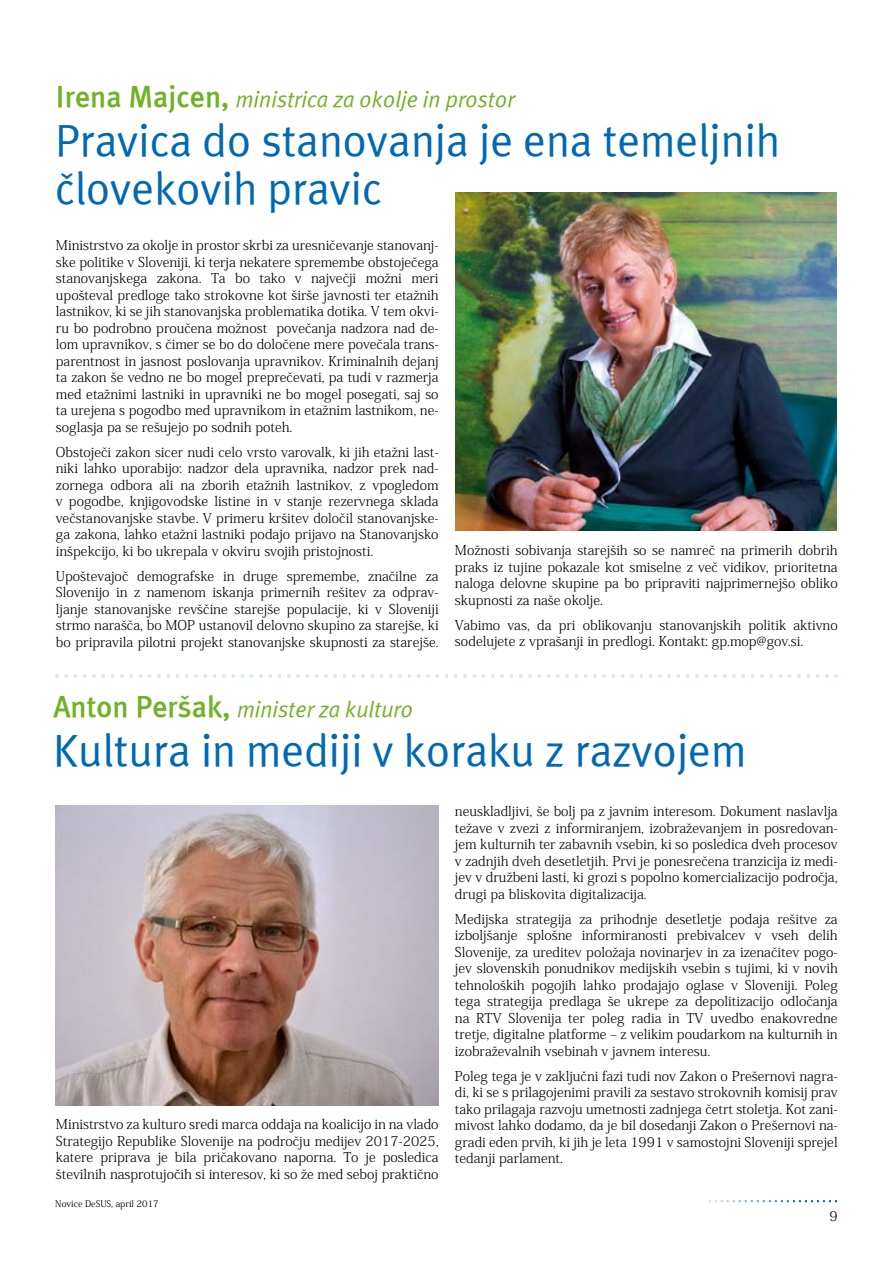
<style>
.page{position:relative;width:893px;height:1263px;background:#fff}
.page>*{position:absolute;margin:0;border:0;box-sizing:border-box;transform-origin:0 0}
.t1{font:45px/48px "Meta Normal Roman";color:#0069b4}
.t2{font:italic 22.5px "Meta Normal";color:#71b127}
.t3{font:300 13.5px/16.5px "Koz Min Pr 6 N";color:#000;text-align:justify}
.t4{font:9px "Koz Min Pr 6 N";color:#000}
.s1{font-family:"Meta Medium Roman";font-style:normal;font-size:30px}
</style>
<div class="page">
<img style="left:55px;top:192px;width:783px;height:1011px">
<h2 class="t2" style="left:56px;top:86px;width:460px"><span class="s1">Irena Majcen,</span> ministrica za okolje in prostor</h2>
<h1 class="t1" style="left:55px;top:115px;width:726px">Pravica do stanovanja je ena temeljnih človekovih pravic</h1>
<p class="t3" style="left:56px;top:237px;width:384px">Ministrstvo za okolje in prostor skrbi za uresničevanje stanovanj&shy;ske politike v Sloveniji, ki terja nekatere spremembe obstoječega stanovanjskega zakona. Ta bo tako v največji možni meri upošteval predloge tako strokovne kot širše javnosti ter etažnih lastnikov, ki se jih stanovanjska problematika dotika. V tem okvi&shy;ru bo podrobno proučena možnost povečanja nadzora nad de&shy;lom upravnikov, s čimer se bo do določene mere povečala trans&shy;parentnost in jasnost poslovanja upravnikov. Kriminalnih dejanj ta zakon še vedno ne bo mogel preprečevati, pa tudi v razmerja med etažnimi lastniki in upravniki ne bo mogel posegati, saj so ta urejena s pogodbo med upravnikom in etažnim lastnikom, ne&shy;soglasja pa se rešujejo po sodnih poteh.</p>
<p class="t3" style="left:56px;top:444px;width:384px">Obstoječi zakon sicer nudi celo vrsto varovalk, ki jih etažni last&shy;niki lahko uporabijo: nadzor dela upravnika, nadzor prek nad&shy;zornega odbora ali na zborih etažnih lastnikov, z vpogledom v pogodbe, knjigovodske listine in v stanje rezervnega sklada večstanovanjske stavbe. V primeru kršitev določil stanovanjske&shy;ga zakona, lahko etažni lastniki podajo prijavo na Stanovanjsko inšpekcijo, ki bo ukrepala v okviru svojih pristojnosti.</p>
<p class="t3" style="left:56px;top:568px;width:384px">Upoštevajoč demografske in druge spremembe, značilne za Slovenijo in z namenom iskanja primernih rešitev za odprav&shy;ljanje stanovanjske revščine starejše populacije, ki v Sloveniji strmo narašča, bo MOP ustanovil delovno skupino za starejše, ki bo pripravila pilotni projekt stanovanjske skupnosti za starejše.</p>
<p class="t3" style="left:455px;top:542px;width:384px">Možnosti sobivanja starejših so se namreč na primerih dobrih praks iz tujine pokazale kot smiselne z več vidikov, prioritetna naloga delovne skupine pa bo pripraviti najprimernejšo obliko skupnosti za naše okolje.</p>
<p class="t3" style="left:455px;top:617px;width:384px">Vabimo vas, da pri oblikovanju stanovanjskih politik aktivno sodelujete z vprašanji in predlogi. Kontakt: gp.mop@gov.si.</p>
<h2 class="t2" style="left:53px;top:696px;width:361px"><span class="s1">Anton Peršak,</span> minister za kulturo</h2>
<h1 class="t1" style="left:53px;top:726px;width:695px">Kultura in mediji v koraku z razvojem</h1>
<p class="t3" style="left:56px;top:1116px;width:384px">Ministrstvo za kulturo sredi marca oddaja na koalicijo in na vlado Strategijo Republike Slovenije na področju medijev 2017-2025, katere priprava je bila pričakovano naporna. To je posledica številnih nasprotujočih si interesov, ki so že med seboj praktično</p>
<p class="t4" style="left:55px;top:1198px;width:105px">Novice Desus, april 2017</p>
<p class="t3" style="left:455px;top:803px;width:384px">neuskladljivi, še bolj pa z javnim interesom. Dokument naslavlja težave v zvezi z informiranjem, izobraževanjem in posredovan&shy;jem kulturnih ter zabavnih vsebin, ki so posledica dveh procesov v zadnjih dveh desetletjih. Prvi je ponesrečena tranzicija iz medi&shy;jev v družbeni lasti, ki grozi s popolno komercializacijo področja, drugi pa bliskovita digitalizacija.</p>
<p class="t3" style="left:455px;top:911px;width:384px">Medijska strategija za prihodnje desetletje podaja rešitve za izboljšanje splošne informiranosti prebivalcev v vseh delih Slovenije, za ureditev položaja novinarjev in za izenačitev pogo&shy;jev slovenskih ponudnikov medijskih vsebin s tujimi, ki v novih tehnoloških pogojih lahko prodajajo oglase v Sloveniji. Poleg tega strategija predlaga še ukrepe za depolitizacijo odločanja na RTV Slovenija ter poleg radia in TV uvedbo enakovredne tretje, digitalne platforme – z velikim poudarkom na kulturnih in izobraževalnih vsebinah v javnem interesu.</p>
<p class="t3" style="left:455px;top:1068px;width:384px">Poleg tega je v zaključni fazi tudi nov Zakon o Prešernovi nagra&shy;di, ki se s prilagojenimi pravili za sestavo strokovnih komisij prav tako prilagaja razvoju umetnosti zadnjega četrt stoletja. Kot zani&shy;mivost lahko dodamo, da je bil dosedanji Zakon o Prešernovi na&shy;gradi eden prvih, ki jih je leta 1991 v samostojni Sloveniji sprejel tedanji parlament.</p>
<p class="t3" style="left:829px;top:1208px;width:10px">9</p>
</div>
